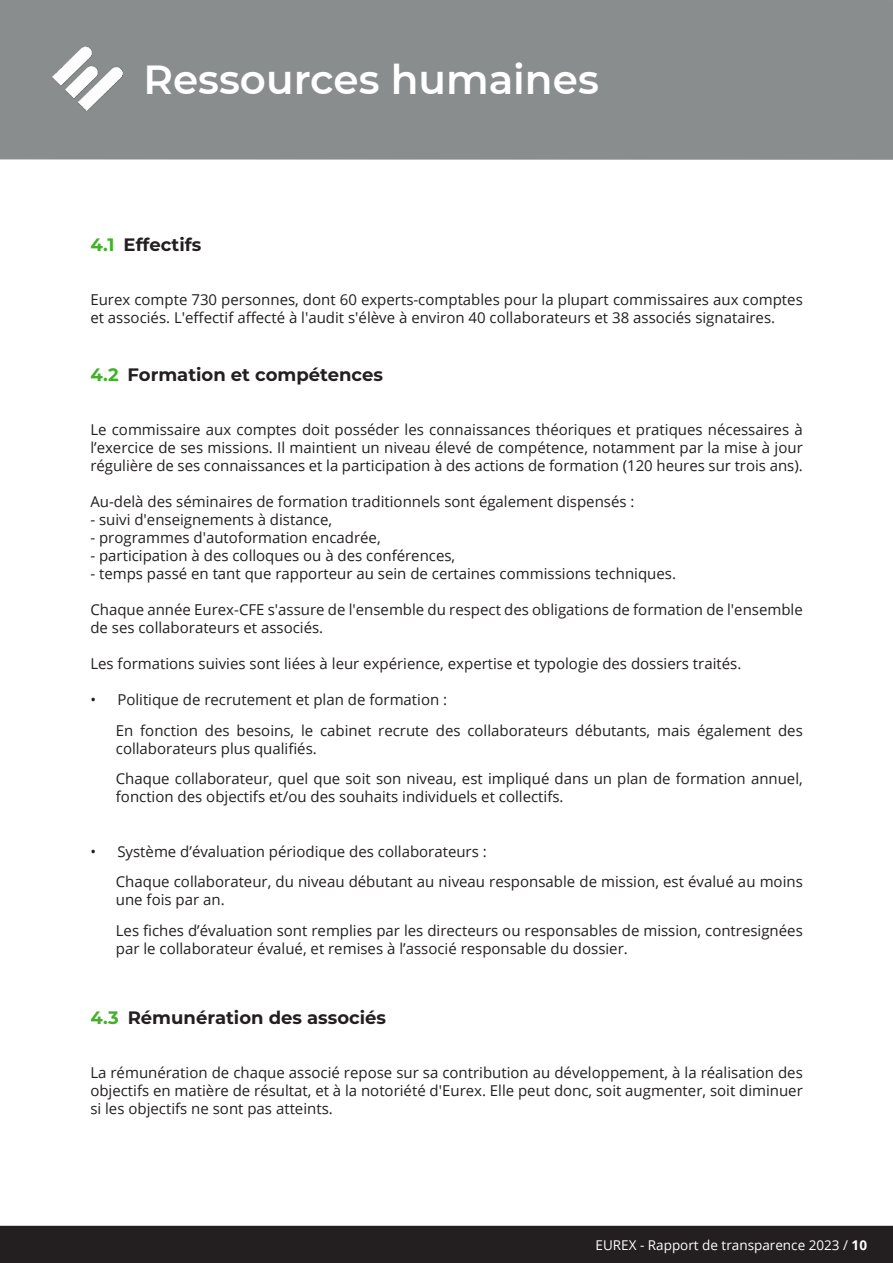
<style>
.page{position:relative;width:893px;height:1263px;background:#fff}
.page>*{position:absolute;margin:0;border:0;box-sizing:border-box;transform-origin:0 0}
.t1{font:600 40.5px "Montserrat";color:#fff}
.t2{font:700 18px "Montserrat";color:#231f20}
.t3{font:15px/18px "Open Sans";color:#231f20}
.t4{font:13.5px "Open Sans";color:#fff}
.s1{color:#43b02a}
.s2{font-weight:700}
</style>
<div class="page">
<div style="left:0;top:1226px;width:893px;height:37px;background:#231f20"></div>
<div style="left:0;top:0;width:893px;height:160px;background:#898d8d"></div>
<img style="left:53px;top:46px;width:69px;height:65px">
<h1 class="t1" style="left:143px;top:63px;width:457px">Ressources humaines</h1>
<p class="t2" style="left:90px;top:237px;width:113px"><span class="s1">4.1</span> Effectifs</p>
<p class="t3" style="left:90px;top:290px;width:714px">Eurex compte 730 personnes, dont 60 experts-comptables pour la plupart commissaires aux comptes et associés. L'effectif affecté à l'audit s'élève à environ 40 collaborateurs et 38 associés signataires.</p>
<p class="t2" style="left:90px;top:367px;width:294px"><span class="s1">4.2</span> Formation et compétences</p>
<p class="t3" style="left:90px;top:422px;width:714px;text-align:justify">Le commissaire aux comptes doit posséder les connaissances théoriques et pratiques nécessaires à l’exercice de ses missions. Il maintient un niveau élevé de compétence, notamment par la mise à jour régulière de ses connaissances et la participation à des actions de formation (120 heures sur trois ans).</p>
<p class="t3" style="left:90px;top:494px;width:546px">Au-delà des séminaires de formation traditionnels sont également dispensés :</p>
<p class="t3" style="left:90px;top:512px;width:243px">- suivi d'enseignements à distance,</p>
<p class="t3" style="left:90px;top:530px;width:292px">- programmes d'autoformation encadrée,</p>
<p class="t3" style="left:90px;top:548px;width:366px">- participation à des colloques ou à des conférences,</p>
<p class="t3" style="left:90px;top:566px;width:587px">- temps passé en tant que rapporteur au sein de certaines commissions techniques.</p>
<p class="t3" style="left:90px;top:602px;width:714px">Chaque année Eurex-CFE s'assure de l'ensemble du respect des obligations de formation de l'ensemble de ses collaborateurs et associés.</p>
<p class="t3" style="left:90px;top:656px;width:652px">Les formations suivies sont liées à leur expérience, expertise et typologie des dossiers traités.</p>
<p class="t3" style="left:116px;top:686px;width:688px;line-height:30.8px;text-indent:-26px">• Politique de recrutement et plan de formation :<br>En fonction des besoins, le cabinet recrute des collaborateurs débutants, mais également des</p>
<p class="t3" style="left:116px;top:732px;width:688px;line-height:30.8px">collaborateurs plus qualifiés.<br>Chaque collaborateur, quel que soit son niveau, est impliqué dans un plan de formation annuel,</p>
<p class="t3" style="left:116px;top:789px;width:449px">fonction des objectifs et/ou des souhaits individuels et collectifs.</p>
<p class="t3" style="left:116px;top:837px;width:688px;line-height:30.8px;text-indent:-26px">• Système d’évaluation périodique des collaborateurs :<br>Chaque collaborateur, du niveau débutant au niveau responsable de mission, est évalué au moins</p>
<p class="t3" style="left:116px;top:886px;width:688px;line-height:30.8px">une fois par an.<br>Les fiches d’évaluation sont remplies par les directeurs ou responsables de mission, contresignées</p>
<p class="t3" style="left:116px;top:941px;width:513px">par le collaborateur évalué, et remises à l’associé responsable du dossier.</p>
<p class="t2" style="left:90px;top:1010px;width:297px"><span class="s1">4.3</span> Rémunération des associés</p>
<p class="t3" style="left:90px;top:1065px;width:714px;text-align:justify">La rémunération de chaque associé repose sur sa contribution au développement, à la réalisation des objectifs en matière de résultat, et à la notoriété d'Eurex. Elle peut donc, soit augmenter, soit diminuer si les objectifs ne sont pas atteints.</p>
<p class="t4" style="left:596px;top:1240px;width:273px">EUREX - Rapport de transparence 2023 / <span class="s2">10</span></p>
</div>
